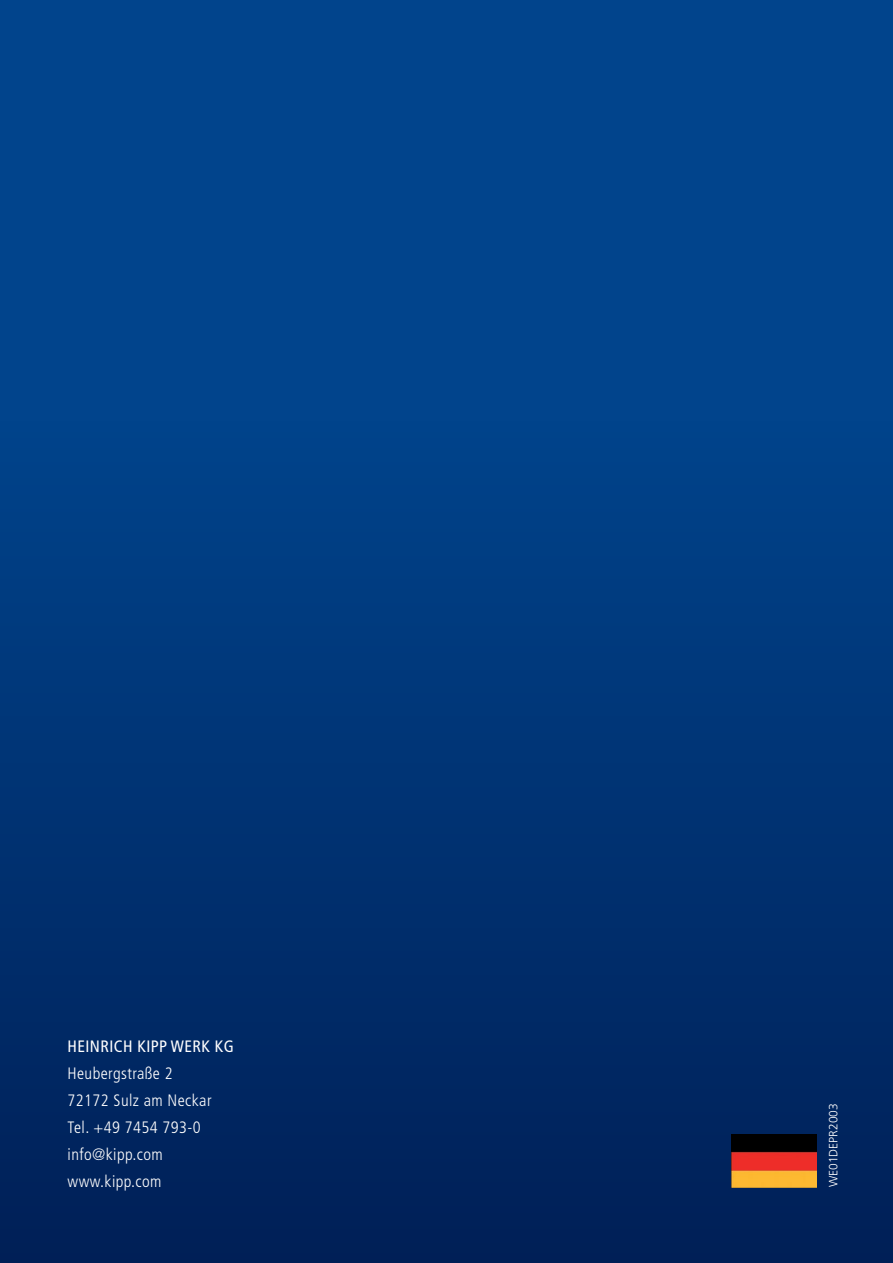
<style>
.page{position:relative;width:893px;height:1263px;background:#01448c}
.page>*{position:absolute;margin:0;border:0;box-sizing:border-box;transform-origin:0 0}
.t1{font:300 condensed 16.5px/27px "Frutiger LT Std";letter-spacing:.025em;color:#fff}
.t2{font:condensed 16.5px "Frutiger LT Std";letter-spacing:.025em;color:#fff}
.t3{font:300 12px "Frutiger LT Std";color:#fff}
</style>
<div class="page">
<div style="left:0;top:421px;width:893px;height:842px;background:linear-gradient(to bottom,#00438b,#001f56)"></div>
<img style="left:731px;top:1135px;width:85px;height:52px">
<p class="t2" style="left:68px;top:1037px;width:168px">HEINRICH KIPP WERK KG</p>
<p class="t1" style="left:68px;top:1060px;width:145px">Heubergstraße 2<br>72172 Sulz am Neckar<br>Tel. +49 7454 793-0 info@kipp.com www.kipp.com</p>
<p class="t3" style="left:826px;top:1187px;width:86px;rotate:-90deg">WE01DEPR2003</p>
</div>
